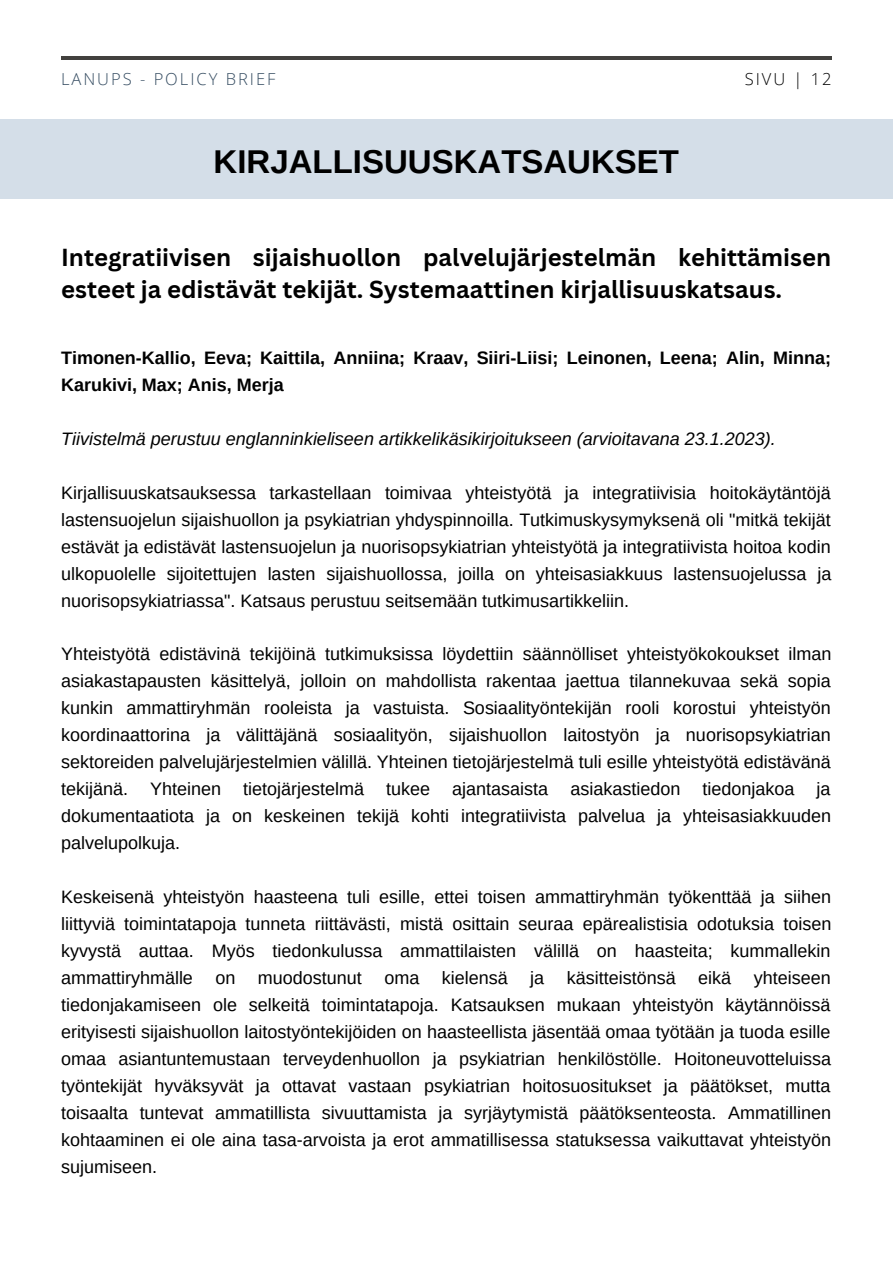
<style>
.page{position:relative;width:893px;height:1264px;background:#fff}
.page>*{position:absolute;margin:0;border:0;box-sizing:border-box;transform-origin:0 0}
.t1{font:700 33px "Arimo";color:#000}
.t2{font:700 24px/32.5px "Canva Sans";color:#000}
.t3{font:18px/27px "Arimo";color:#000;text-align:justify}
.t4{font:700 18px/27px "Arimo";color:#000}
.t5{font:italic 18px "Arimo";color:#000}
.t6{font:300 16.5px "Open Sans";letter-spacing:.12em;color:#364d62}
.t7{font:300 16.5px "Open Sans";letter-spacing:.12em;color:#000}
</style>
<div class="page">
<hr style="left:61px;top:57px;width:770px;height:3px;background:#42413e">
<div style="left:0;top:119px;width:892px;height:80px;background:#d4dee8"></div>
<p class="t6" style="left:61px;top:68px;width:216px">LANUPS - POLICY BRIEF</p>
<p class="t7" style="left:744px;top:68px;width:88px">SIVU | 12</p>
<h1 class="t1" style="left:213px;top:143px;width:467px">KIRJALLISUUSKATSAUKSET</h1>
<h2 class="t2" style="left:61px;top:240px;width:771px">Integratiivisen sijaishuollon palvelujärjestelmän kehittämisen esteet ja edistävät tekijät. Systemaattinen kirjallisuuskatsaus.</h2>
<p class="t4" style="left:61px;top:344px;width:771px">Timonen-Kallio, Eeva; Kaittila, Anniina; Kraav, Siiri-Liisi; Leinonen, Leena; Alin, Minna;<br>Karukivi, Max; Anis, Merja</p>
<p class="t5" style="left:61px;top:428px;width:716px">Tiivistelmä perustuu englanninkieliseen artikkelikäsikirjoitukseen (arvioitavana 23.1.2023).</p>
<p class="t3" style="left:61px;top:479px;width:771px">Kirjallisuuskatsauksessa tarkastellaan toimivaa yhteistyötä ja integratiivisia hoitokäytäntöjä lastensuojelun sijaishuollon ja psykiatrian yhdyspinnoilla. Tutkimuskysymyksenä oli "mitkä tekijät estävät ja edistävät lastensuojelun ja nuorisopsykiatrian yhteistyötä ja integratiivista hoitoa kodin ulkopuolelle sijoitettujen lasten sijaishuollossa, joilla on yhteisasiakkuus lastensuojelussa ja nuorisopsykiatriassa". Katsaus perustuu seitsemään tutkimusartikkeliin.</p>
<p class="t3" style="left:61px;top:640px;width:772px">Yhteistyötä edistävinä tekijöinä tutkimuksissa löydettiin säännölliset yhteistyökokoukset ilman asiakastapausten käsittelyä, jolloin on mahdollista rakentaa jaettua tilannekuvaa sekä sopia kunkin ammattiryhmän rooleista ja vastuista. Sosiaalityöntekijän rooli korostui yhteistyön koordinaattorina ja välittäjänä sosiaalityön, sijaishuollon laitostyön ja nuorisopsykiatrian sektoreiden palvelujärjestelmien välillä. Yhteinen tietojärjestelmä tuli esille yhteistyötä edistävänä tekijänä. Yhteinen tietojärjestelmä tukee ajantasaista asiakastiedon tiedonjakoa ja dokumentaatiota ja on keskeinen tekijä kohti integratiivista palvelua ja yhteisasiakkuuden palvelupolkuja.</p>
<p class="t3" style="left:61px;top:883px;width:771px">Keskeisenä yhteistyön haasteena tuli esille, ettei toisen ammattiryhmän työkenttää ja siihen liittyviä toimintatapoja tunneta riittävästi, mistä osittain seuraa epärealistisia odotuksia toisen kyvystä auttaa. Myös tiedonkulussa ammattilaisten välillä on haasteita; kummallekin ammattiryhmälle on muodostunut oma kielensä ja käsitteistönsä</p>
<p class="t3" style="left:61px;top:964px;width:771px;text-indent:637px">eikä yhteiseen tiedonjakamiseen ole selkeitä toimintatapoja. Katsauksen mukaan yhteistyön käytännöissä erityisesti sijaishuollon laitostyöntekijöiden on haasteellista jäsentää omaa työtään ja tuoda esille omaa asiantuntemustaan terveydenhuollon ja psykiatrian henkilöstölle. Hoitoneuvotteluissa työntekijät hyväksyvät ja ottavat vastaan psykiatrian hoitosuositukset ja päätökset, mutta toisaalta tuntevat ammatillista sivuuttamista ja syrjäytymistä päätöksenteosta. Ammatillinen kohtaaminen ei ole aina tasa-arvoista ja erot ammatillisessa statuksessa vaikuttavat yhteistyön sujumiseen.</p>
</div>
